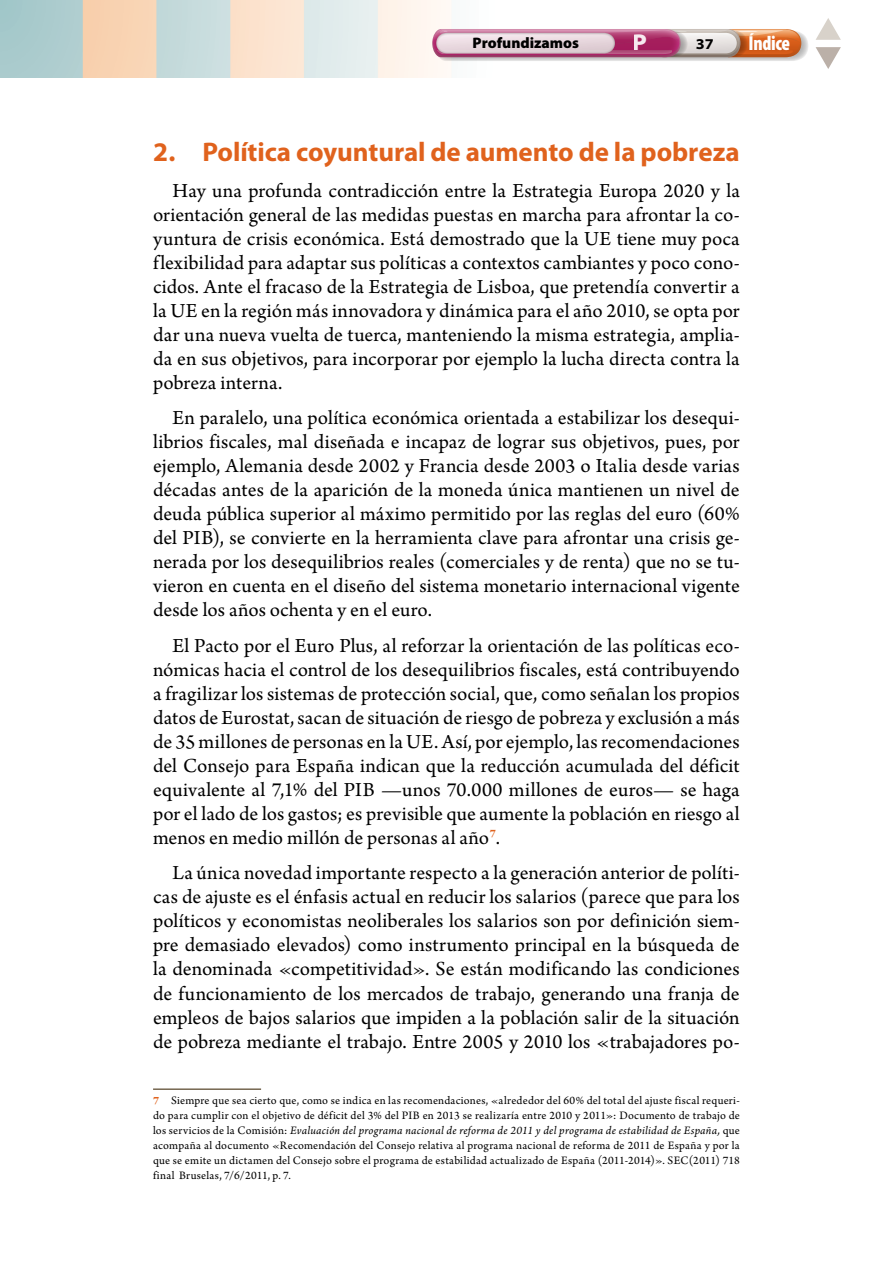
<style>
.page{position:relative;width:893px;height:1263px;background:#fff}
.page>*{position:absolute;margin:0;border:0;box-sizing:border-box;transform-origin:0 0}
.t1{font:700 27px "Myriad Pro";letter-spacing:-.005em;color:#e0621d}
.t2{font:900 semi-expanded 22.95px "Myriad Pro";color:#fff}
.t3{font:21px/24px "Arno Pro";color:#000;text-align:justify}
.t4{font:900 condensed 20.4px "Myriad Pro";letter-spacing:-.015em;color:#fff;scale:.95 1}
.t5{font:900 15.3px "Myriad Pro";color:#000}
.t6{font:700 semi-expanded 15px "Myriad Pro";color:#000}
.t7{font:12px/15px "Arno Pro";letter-spacing:.025em;color:#000;text-align:justify}
.s1{font-weight:700;color:#e0621d}
.s2{font-style:italic}
</style>
<div class="page">
<img style="left:0;top:0;width:816px;height:78px">
<svg style="left:816px;top:18px;width:25px;height:22px"></svg>
<svg style="left:816px;top:47px;width:25px;height:22px"></svg>
<svg style="left:432px;top:29px;width:377px;height:32px;background:#cf9fa4"></svg>
<hr style="left:153px;top:1088px;width:108px;height:2px;background:#766750">
<p class="t2" style="left:633px;top:29px;width:16px">P</p>
<p class="t5" style="left:473px;top:34px;width:108px">Profundizamos</p>
<p class="t6" style="left:696px;top:35px;width:19px">37</p>
<p class="t4" style="left:748px;top:32px;width:45px">Índice</p>
<p class="t1" style="left:153px;top:137px;width:588px">2. Política coyuntural de aumento de la pobreza</p>
<p class="t3" style="left:153px;top:179px;width:588px;text-indent:19px">Hay una profunda contradicción entre la Estrategia Europa 2020 y la orientación general de las medidas puestas en marcha para afrontar la co&shy;yuntura de crisis económica. Está demostrado que la UE tiene muy poca flexibilidad para adaptar sus políticas a contextos cambiantes y poco cono&shy;cidos. Ante el fracaso de la Estrategia de Lisboa, que pretendía convertir a la UE en la región más innovadora y dinámica para el año 2010, se opta por dar una nueva vuelta de tuerca, manteniendo la misma estrategia, amplia&shy;da en sus objetivos, para incorporar por ejemplo la lucha directa contra la pobreza interna.</p>
<p class="t3" style="left:153px;top:407px;width:588px;text-indent:19px">En paralelo, una política económica orientada a estabilizar los desequi&shy;librios fiscales, mal diseñada e incapaz de lograr sus objetivos, pues, por ejemplo, Alemania desde 2002 y Francia desde 2003 o Italia desde varias décadas antes de la aparición de la moneda única mantienen un nivel de deuda pública superior al máximo permitido por las reglas del euro (60% del PIB), se convierte en la herramienta clave para afrontar una crisis ge&shy;nerada por los desequilibrios reales (comerciales y de renta) que no se tu&shy;vieron en cuenta en el diseño del sistema monetario internacional vigente desde los años ochenta y en el euro.</p>
<p class="t3" style="left:153px;top:635px;width:588px;text-indent:19px">El Pacto por el Euro Plus, al reforzar la orientación de las políticas eco&shy;nómicas hacia el control de los desequilibrios fiscales, está contribuyendo a fragilizar los sistemas de protección social, que, como señalan los propios datos de Eurostat, sacan de situación de riesgo de pobreza y exclusión a más de 35 millones de personas en la UE. Así, por ejemplo, las recomendaciones del Consejo para España indican que la reducción acumulada del déficit equivalente al 7,1% del PIB —unos 70.000 millones de euros— se haga por el lado de los gastos; es previsible que aumente la población en riesgo al menos en medio millón de personas al año<sup>7</sup>.</p>
<p class="t3" style="left:153px;top:862px;width:588px;text-indent:19px">La única novedad importante respecto a la generación anterior de políti&shy;cas de ajuste es el énfasis actual en reducir los salarios (parece que para los políticos y economistas neoliberales los salarios son por definición siem&shy;pre demasiado elevados) como instrumento principal en la búsqueda de la denominada «competitividad». Se están modificando las condiciones de funcionamiento de los mercados de trabajo, generando una franja de empleos de bajos salarios que impiden a la población salir de la situación de pobreza mediante el trabajo. Entre 2005 y 2010 los «trabajadores po-</p>
<p class="t7" style="left:153px;top:1094px;width:588px"><span class="s1">7</span> Siempre que sea cierto que, como se indica en las recomendaciones, «alrededor del 60% del total del ajuste fiscal requeri&shy;do para cumplir con el objetivo de déficit del 3% del PIB en 2013 se realizaría entre 2010 y 2011»: Documento de trabajo de los servicios de la Comisión: <span class="s2">Evaluación del programa nacional de reforma de 2011 y del programa de estabilidad de España,</span> que acompaña al documento «Recomendación del Consejo relativa al programa nacional de reforma de 2011 de España y por la que se emite un dictamen del Consejo sobre el programa de estabilidad actualizado de España (2011-2014)». SEC(2011) 718 final Bruselas, 7/6/2011, p. 7.</p>
</div>
